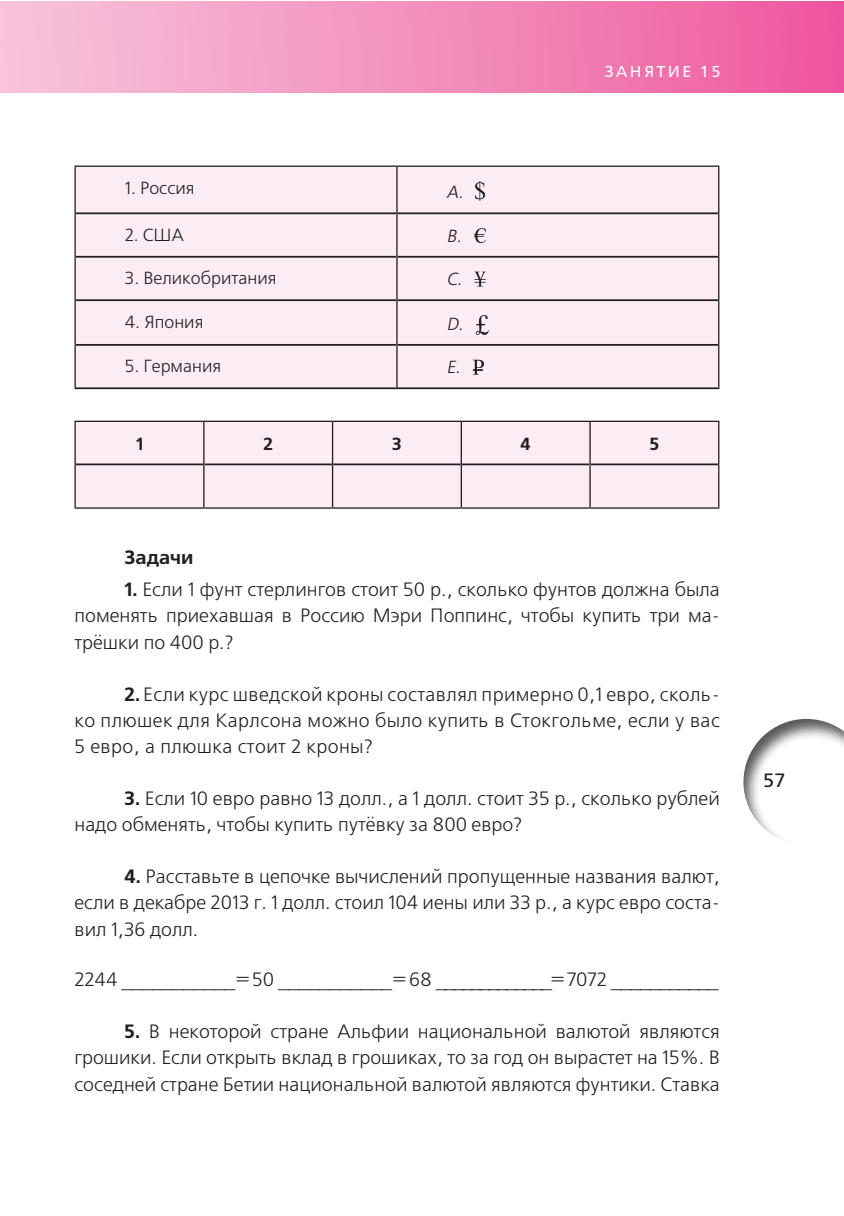
<style>
.page{position:relative;width:844px;height:1216px;background:#fff}
.page>*{position:absolute;margin:0;border:0;box-sizing:border-box;transform-origin:0 0}
.t1{font:19.25px/26.1px "Free Set C";color:#231f20;text-align:justify}
.t2{font:700 19.25px "Free Set C";color:#231f20}
.t3{font:19.25px "Free Set C San Pin";color:#231f20}
.t4{font:17.5px "Free Set C";color:#231f20}
.t5{font:italic 17.5px "Free Set C";color:#231f20}
.t6{font:700 17.5px "Free Set C";color:#231f20}
.t7{font:15.75px "Free Set C San Pin";letter-spacing:.15em;color:#fff}
.s1{font-style:normal}
.s2{font-weight:700}
</style>
<div class="page">
<div style="left:0;top:1px;width:843px;height:92px;background:linear-gradient(to right,#f7c6db,#ef589e)"></div>
<div style="left:742px;top:718px;width:101px;height:128px;background:#231f20;opacity:.75"></div>
<div style="left:76px;top:167px;width:642px;height:220px;background:#fcecf3"></div>
<hr style="left:76px;top:212px;width:320px;height:2px;background:#231f20">
<hr style="left:397px;top:212px;width:321px;height:2px;background:#231f20">
<hr style="left:76px;top:256px;width:320px;height:1px;background:#231f20">
<hr style="left:397px;top:256px;width:321px;height:1px;background:#231f20">
<hr style="left:76px;top:299px;width:320px;height:2px;background:#231f20">
<hr style="left:397px;top:299px;width:321px;height:2px;background:#231f20">
<hr style="left:76px;top:344px;width:320px;height:2px;background:#231f20">
<hr style="left:397px;top:344px;width:321px;height:2px;background:#231f20">
<hr style="left:74px;top:387px;width:323px;height:2px;background:#231f20">
<hr style="left:397px;top:387px;width:322px;height:2px;background:#231f20">
<hr style="left:74px;top:165px;width:323px;height:2px;background:#231f20">
<hr style="left:74px;top:167px;width:2px;height:46px;background:#231f20">
<hr style="left:397px;top:165px;width:322px;height:2px;background:#231f20">
<hr style="left:396px;top:167px;width:1px;height:46px;background:#231f20">
<hr style="left:718px;top:167px;width:1px;height:46px;background:#231f20">
<hr style="left:74px;top:213px;width:2px;height:44px;background:#231f20">
<hr style="left:396px;top:213px;width:1px;height:44px;background:#231f20">
<hr style="left:718px;top:213px;width:1px;height:44px;background:#231f20">
<hr style="left:74px;top:257px;width:2px;height:43px;background:#231f20">
<hr style="left:396px;top:257px;width:1px;height:43px;background:#231f20">
<hr style="left:718px;top:257px;width:1px;height:43px;background:#231f20">
<hr style="left:74px;top:300px;width:2px;height:45px;background:#231f20">
<hr style="left:396px;top:300px;width:1px;height:45px;background:#231f20">
<hr style="left:718px;top:300px;width:1px;height:45px;background:#231f20">
<hr style="left:74px;top:345px;width:2px;height:42px;background:#231f20">
<hr style="left:396px;top:345px;width:1px;height:42px;background:#231f20">
<hr style="left:718px;top:345px;width:1px;height:42px;background:#231f20">
<svg style="left:475px;top:181px;width:10px;height:20px"></svg>
<svg style="left:474px;top:228px;width:12px;height:15px"></svg>
<svg style="left:474px;top:272px;width:11px;height:14px"></svg>
<svg style="left:475px;top:315px;width:13px;height:20px"></svg>
<svg style="left:472px;top:360px;width:12px;height:14px"></svg>
<div style="left:76px;top:422px;width:642px;height:85px;background:#fcecf3"></div>
<hr style="left:76px;top:463px;width:127px;height:2px;background:#231f20">
<hr style="left:204px;top:463px;width:128px;height:2px;background:#231f20">
<hr style="left:333px;top:463px;width:127px;height:2px;background:#231f20">
<hr style="left:462px;top:463px;width:127px;height:2px;background:#231f20">
<hr style="left:590px;top:463px;width:128px;height:2px;background:#231f20">
<hr style="left:74px;top:420px;width:130px;height:2px;background:#231f20">
<hr style="left:74px;top:422px;width:2px;height:42px;background:#231f20">
<hr style="left:204px;top:420px;width:128px;height:2px;background:#231f20">
<hr style="left:203px;top:422px;width:1px;height:42px;background:#231f20">
<hr style="left:332px;top:420px;width:129px;height:2px;background:#231f20">
<hr style="left:332px;top:422px;width:1px;height:42px;background:#231f20">
<hr style="left:461px;top:420px;width:129px;height:2px;background:#231f20">
<hr style="left:460px;top:422px;width:2px;height:42px;background:#231f20">
<hr style="left:590px;top:420px;width:129px;height:2px;background:#231f20">
<hr style="left:589px;top:422px;width:1px;height:42px;background:#231f20">
<hr style="left:718px;top:422px;width:1px;height:42px;background:#231f20">
<hr style="left:74px;top:464px;width:2px;height:43px;background:#231f20">
<hr style="left:203px;top:464px;width:1px;height:43px;background:#231f20">
<hr style="left:332px;top:464px;width:1px;height:43px;background:#231f20">
<hr style="left:460px;top:464px;width:2px;height:43px;background:#231f20">
<hr style="left:589px;top:464px;width:1px;height:43px;background:#231f20">
<hr style="left:718px;top:464px;width:1px;height:43px;background:#231f20">
<hr style="left:74px;top:507px;width:130px;height:1px;background:#231f20">
<hr style="left:204px;top:507px;width:128px;height:1px;background:#231f20">
<hr style="left:332px;top:507px;width:129px;height:1px;background:#231f20">
<hr style="left:461px;top:507px;width:129px;height:1px;background:#231f20">
<hr style="left:590px;top:507px;width:129px;height:1px;background:#231f20">
<p class="t4" style="left:125px;top:178px;width:71px">1. Россия</p>
<p class="t5" style="left:446px;top:183px;width:18px">A<span class="s1">.</span></p>
<p class="t4" style="left:125px;top:225px;width:60px">2. США</p>
<p class="t5" style="left:446px;top:226px;width:17px">B<span class="s1">.</span></p>
<p class="t4" style="left:125px;top:269px;width:153px">3. Великобритания</p>
<p class="t5" style="left:446px;top:270px;width:17px">C<span class="s1">.</span></p>
<p class="t4" style="left:125px;top:312px;width:80px">4. Я пония</p>
<p class="t5" style="left:446px;top:314px;width:18px">D<span class="s1">.</span></p>
<p class="t4" style="left:125px;top:357px;width:98px">5. Германия</p>
<p class="t5" style="left:446px;top:358px;width:15px">E<span class="s1">.</span></p>
<p class="t7" style="left:604px;top:63px;width:117px">занятие 15</p>
<p class="t6" style="left:136px;top:433px;width:9px">1</p>
<p class="t6" style="left:263px;top:433px;width:12px">2</p>
<p class="t6" style="left:392px;top:433px;width:12px">3</p>
<p class="t6" style="left:520px;top:433px;width:12px">4</p>
<p class="t6" style="left:649px;top:433px;width:12px">5</p>
<p class="t2" style="left:124px;top:546px;width:71px">Задачи</p>
<p class="t1" style="left:74px;top:577px;width:646px;text-indent:50px"><span class="s2">1.</span> Если 1 фунт стерлингов стоит 50 р., сколько фунтов должна была поменять приехавшая в Россию Мэри Поппинс, чтобы купить три ма&shy;трёшки по 400 р.?</p>
<p class="t1" style="left:74px;top:682px;width:646px;text-indent:50px"><span class="s2">2.</span> Если курс шведской кроны составлял примерно 0,1 евро, сколь&shy;ко плюшек для Карлсона можно было купить в Стокгольме, если у вас 5 евро, а плюшка стоит 2 кроны?</p>
<p class="t1" style="left:74px;top:786px;width:646px;text-indent:50px"><span class="s2">3.</span> Если 10 евро равно 13 долл., а 1 долл. стоит 35 р., сколько рублей надо обменять, чтобы купить путёвку за 800 евро?</p>
<p class="t1" style="left:74px;top:864px;width:646px;text-indent:50px"><span class="s2">4.</span> Расставьте в цепочке вычислений пропущенные названия валют, если в декабре 2013 г. 1 долл. стоил 104 иены или 33 р., а курс евро соста&shy;вил 1,36 долл.</p>
<p class="t1" style="left:74px;top:967px;width:646px">2 2 4 4 ___________ = 5 0 ___________ = 6 8 _____________= 7 0 7 2 ___________</p>
<p class="t1" style="left:74px;top:1019px;width:646px;text-indent:50px"><span class="s2">5.</span> В некоторой стране Альфии национальной валютой являются грошики. Если открыть вклад в грошиках, то за год он вырастет на 15%. В соседней стране Бетии национальной валютой являются фунтики. Ставка</p>
<p class="t3" style="left:763px;top:770px;width:24px">57</p>
</div>
